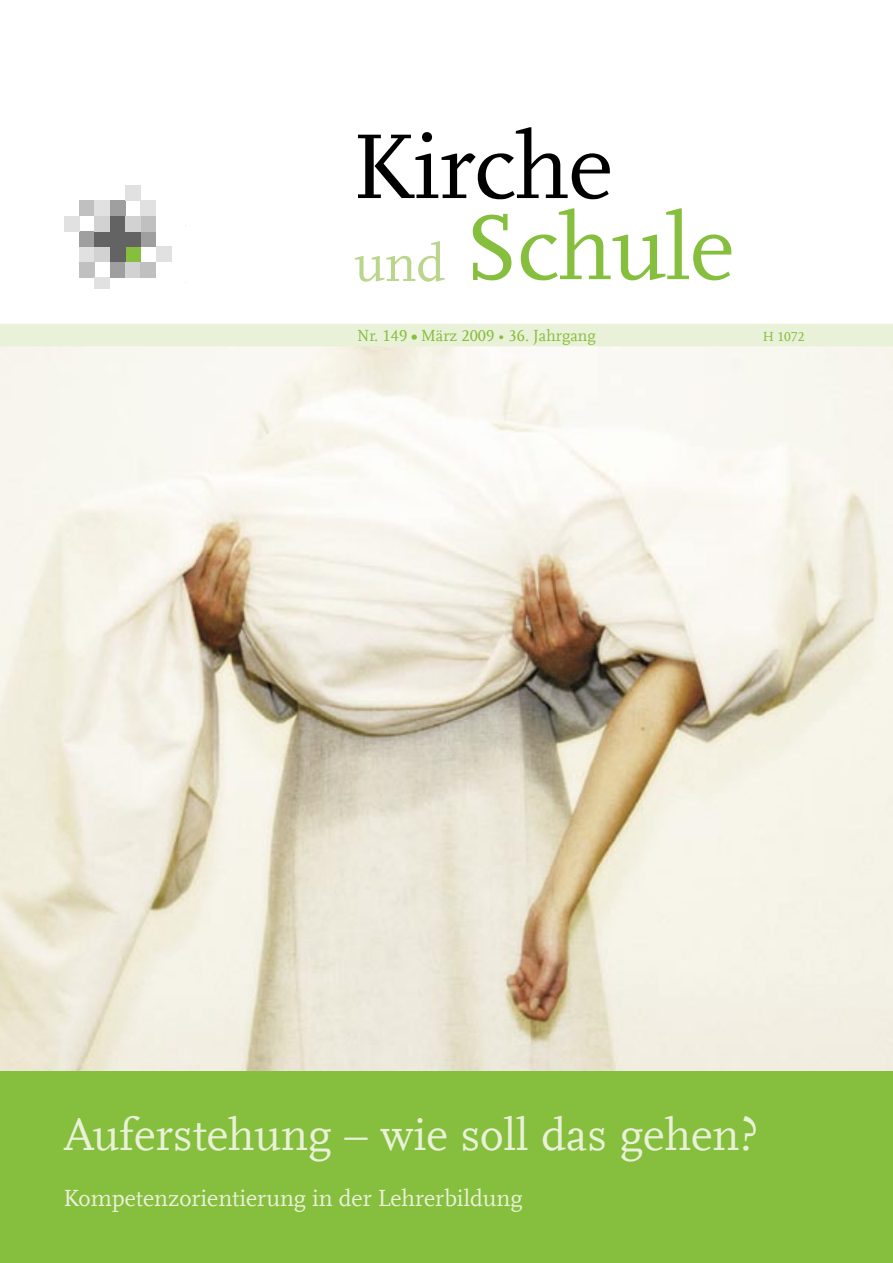
<style>
.page{position:relative;width:893px;height:1263px;background:#fff}
.page>*{position:absolute;margin:0;border:0;box-sizing:border-box;transform-origin:0 0}
.t1{font:96px "Scala";letter-spacing:-.01em;color:#000}
.t2{font:96px "Scala Sans LF";letter-spacing:-.01em;color:#86be3d}
.t3{font:54px "Scala";color:#bbd68c}
.t4{font:46.5px "Scala";color:#eaf1d9}
.t5{font:24px "Scala";color:#eaf1d9}
.t6{font:16.5px "Scala Sans LF";color:#86be3d}
.t7{font:13.5px "Scala Sans LF";color:#86be3d}
.s1{font-family:"Scala Sans Bold Expert"}
</style>
<div class="page">
<img style="left:0;top:346px;width:893px;height:725px">
<div style="left:0;top:1071px;width:893px;height:192px;background:#86be3d"></div>
<div style="left:0;top:324px;width:893px;height:22px;background:#eaf1d9"></div>
<div style="left:79px;top:262px;width:16px;height:16px;background:#c0c0c0"></div>
<div style="left:95px;top:278px;width:15px;height:10px;background:#e1e1e1"></div>
<div style="left:79px;top:247px;width:16px;height:15px;background:#e1e1e1"></div>
<div style="left:95px;top:247px;width:15px;height:15px;background:#d2d2d2"></div>
<div style="left:79px;top:231px;width:16px;height:16px;background:#9f9f9f"></div>
<div style="left:95px;top:231px;width:15px;height:16px;background:#636363"></div>
<div style="left:64px;top:216px;width:15px;height:15px;background:#e1e1e1"></div>
<div style="left:95px;top:216px;width:15px;height:15px;background:#d2d2d2"></div>
<div style="left:110px;top:262px;width:15px;height:16px;background:#9f9f9f"></div>
<div style="left:125px;top:262px;width:16px;height:16px;background:#d2d2d2"></div>
<div style="left:125px;top:247px;width:16px;height:15px;background:#86be3d"></div>
<div style="left:141px;top:262px;width:15px;height:16px;background:#c0c0c0"></div>
<div style="left:156px;top:247px;width:15px;height:15px;background:#e1e1e1"></div>
<div style="left:141px;top:231px;width:15px;height:16px;background:#9f9f9f"></div>
<div style="left:79px;top:201px;width:16px;height:15px;background:#c0c0c0"></div>
<div style="left:95px;top:201px;width:15px;height:15px;background:#e1e1e1"></div>
<div style="left:110px;top:201px;width:15px;height:15px;background:#9f9f9f"></div>
<div style="left:125px;top:185px;width:16px;height:16px;background:#e1e1e1"></div>
<div style="left:141px;top:201px;width:15px;height:15px;background:#e1e1e1"></div>
<div style="left:141px;top:216px;width:15px;height:15px;background:#c0c0c0"></div>
<div style="left:110px;top:231px;width:15px;height:16px;background:#636363"></div>
<div style="left:125px;top:231px;width:16px;height:16px;background:#636363"></div>
<div style="left:110px;top:216px;width:15px;height:15px;background:#636363"></div>
<div style="left:110px;top:247px;width:15px;height:15px;background:#636363"></div>
<div style="left:125px;top:216px;width:16px;height:15px;background:#d2d2d2"></div>
<p class="t1" style="left:352px;top:115px;width:263px">Kirche</p>
<p class="t3" style="left:354px;top:234px;width:92px">und</p>
<p class="t2" style="left:465px;top:196px;width:271px">Schule</p>
<p class="t6" style="left:357px;top:327px;width:240px">Nr. 149 <span class="s1">•</span> März 2009 • 36. Jahrgang</p>
<p class="t7" style="left:763px;top:329px;width:43px">H 1072</p>
<p class="t4" style="left:63px;top:1109px;width:697px">Auferstehung – wie soll das gehen?</p>
<p class="t5" style="left:63px;top:1185px;width:461px">Kompetenzorientierung in der Lehrerbildung</p>
</div>
